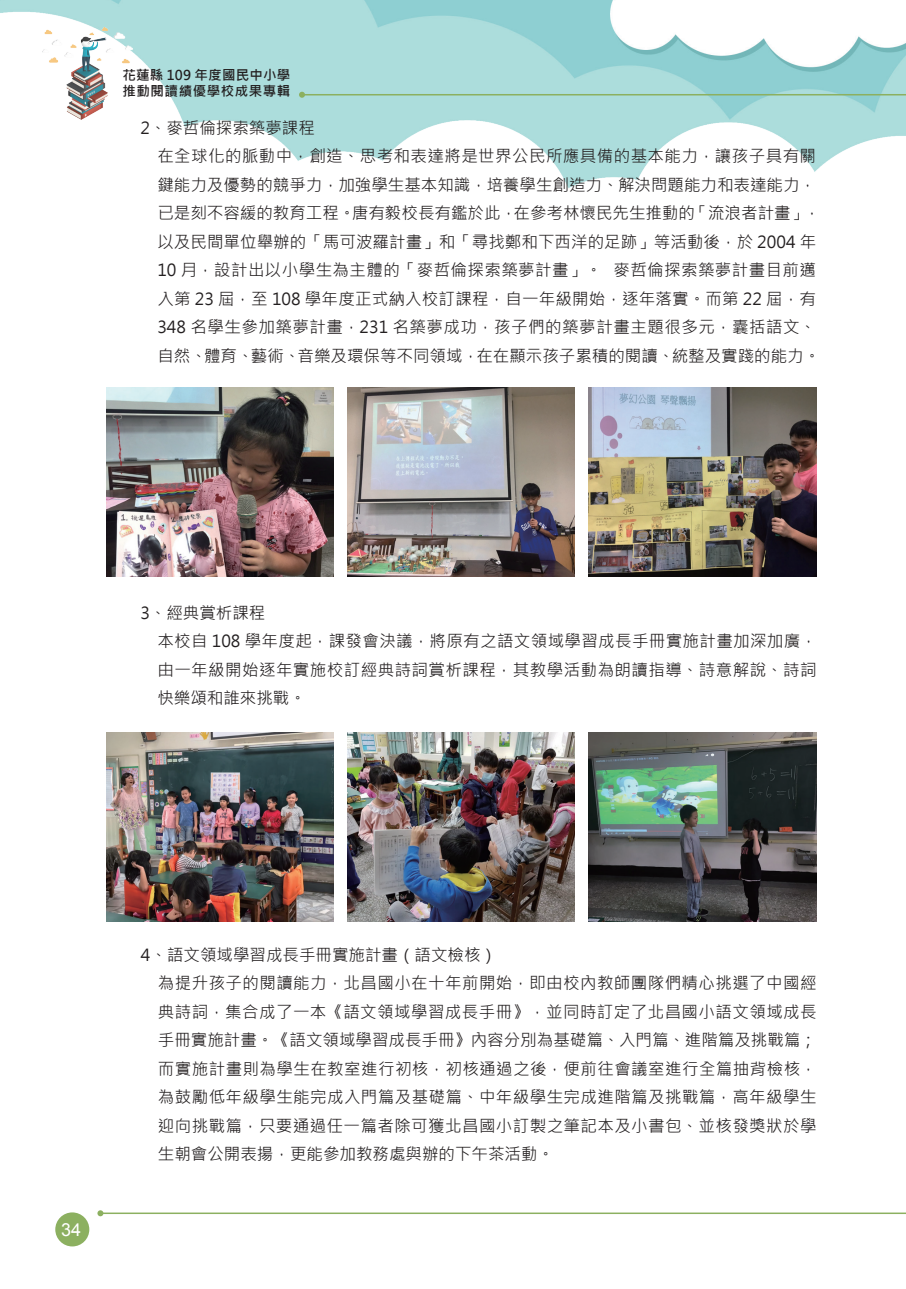
<style>
.page{position:relative;width:906px;height:1289px;background:#fff}
.page>*{position:absolute;margin:0;border:0;box-sizing:border-box;transform-origin:0 0}
.t1{font:18px "Arial";color:#fff}
.t2{font:16.5px/28.5px "Microsoft Jheng Hei";letter-spacing:.025em;color:#231f20}
.t3{font:16.5px/28.5px "Microsoft Jheng Hei";letter-spacing:.005em;color:#231f20}
.t4{font:700 13.5px/16.2px "Microsoft Jheng Hei";letter-spacing:.04em;color:#231f20}
</style>
<div class="page">
<img style="left:0;top:0;width:906px;height:189px">
<div style="left:55px;top:1212px;width:34px;height:34px;background:#8cb060;border-radius:50%"></div>
<hr style="left:302px;top:94px;width:604px;height:1px;background:#8cb060">
<svg style="left:299px;top:92px;width:6px;height:6px"></svg>
<hr style="left:100px;top:1212px;width:806px;height:1px;background:#8cb060">
<svg style="left:97px;top:1210px;width:6px;height:6px"></svg>
<img style="left:43px;top:28px;width:89px;height:91px">
<img style="left:106px;top:387px;width:228px;height:189px">
<img style="left:106px;top:732px;width:228px;height:189px">
<img style="left:347px;top:387px;width:228px;height:189px">
<img style="left:347px;top:732px;width:228px;height:189px">
<img style="left:589px;top:387px;width:227px;height:189px">
<img style="left:589px;top:732px;width:227px;height:189px">
<p class="t4" style="left:122px;top:67px;width:169px">花蓮縣 109 年度國民中小學推動閱讀績優學校成果專輯</p>
<p class="t3" style="left:157px;top:113px;width:664px;text-indent:-17px">2、麥哲倫探索築夢課程<br>在全球化的脈動中，創造、思考和表達將是世界公民所應具備的基本能力，讓孩子具有關鍵能力及優勢的競爭力，加強學生基本知識，培養學生創造力、解決問題能力和表達能力，已是刻不容緩的教育工程。唐有毅校長有鑑於此，在參考林懷民先生推動的「流浪者計畫」，以及民間單位舉辦的「馬可波羅計畫」和「尋找鄭和下西洋的足跡」等活動後，於 2004 年10 月，設計出以小學生為主體的「麥哲倫探索築夢計畫」。 麥哲倫探索築夢計畫目前邁入第 23 屆，至 108 學年度正式納入校訂課程，自一年級開始，逐年落實。而第 22 屆，有348 名學生參加築夢計畫，231 名築夢成功，孩子們的築夢計畫主題很多元，囊括語文、自然、體育、藝術、音樂及環保等不同領域，在在顯示孩子累積的閱讀、統整及實踐的能力。</p>
<p class="t2" style="left:157px;top:598px;width:661px;text-indent:-17px">3、經典賞析課程<br>本校自 108 學年度起，課發會決議，將原有之語文領域學習成長手冊實施計畫加深加廣，由一年級開始逐年實施校訂經典詩詞賞析課程，其教學活動為朗讀指導、詩意解說、詩詞快樂頌和誰來挑戰。</p>
<p class="t1" style="left:61px;top:1217px;width:22px">34</p>
<p class="t2" style="left:158px;top:940px;width:660px;text-indent:-17px">4、語文領域學習成長手冊實施計畫（語文檢核）<br>為提升孩子的閱讀能力，北昌國小在十年前開始，即由校內教師團隊們精心挑選了中國經典詩詞，集合成了一本《語文領域學習成長手冊》，並同時訂定了北昌國小語文領域成長手冊實施計畫。《語文領域學習成長手冊》內容分別為基礎篇、入門篇、進階篇及挑戰篇；而實施計畫則為學生在教室進行初核，初核通過之後，便前往會議室進行全篇抽背檢核，為鼓勵低年級學生能完成入門篇及基礎篇、中年級學生完成進階篇及挑戰篇，高年級學生迎向挑戰篇，只要通過任一篇者除可獲北昌國小訂製之筆記本及小書包、並核發獎狀於學生朝會公開表揚，更能參加教務處與辦的下午茶活動。</p>
</div>
